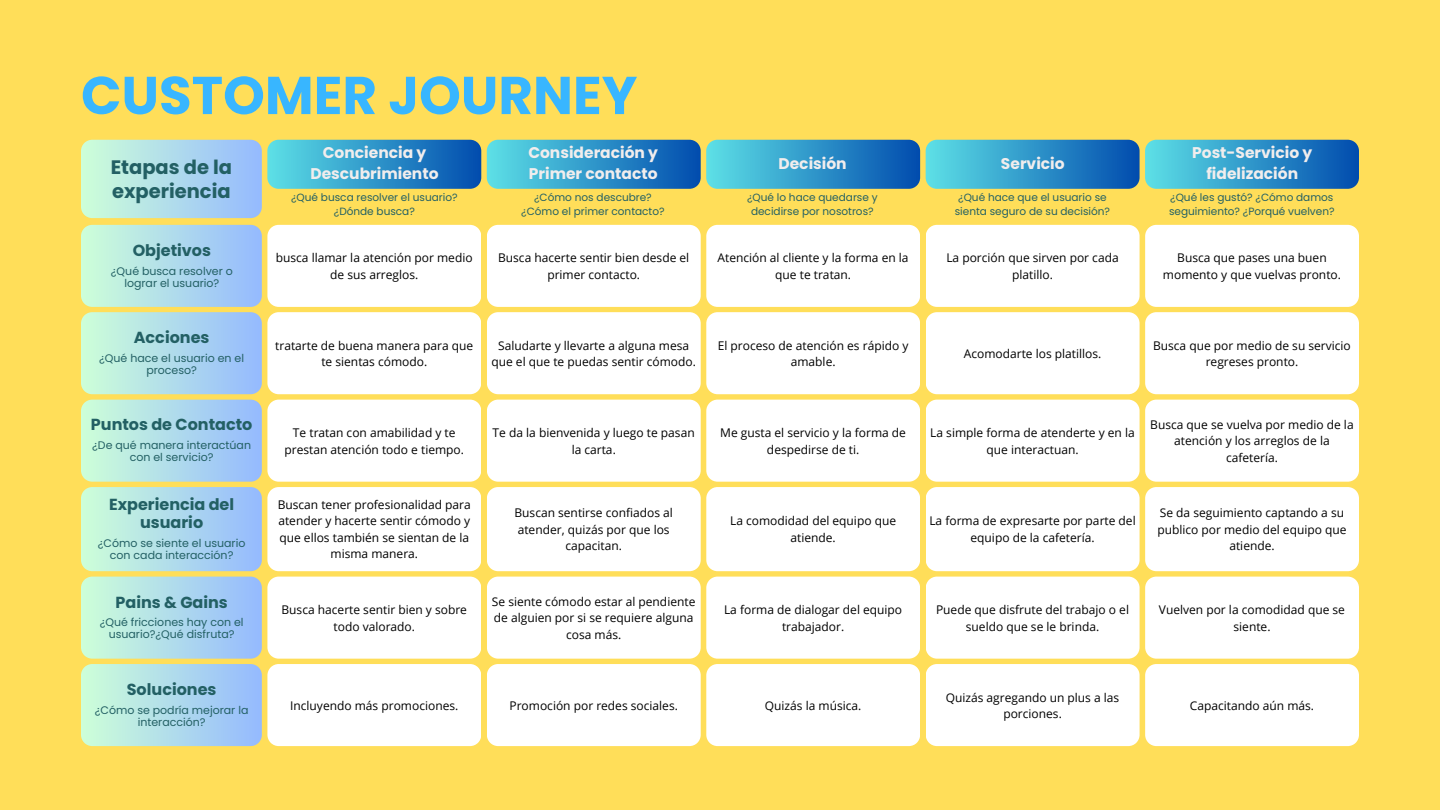
<style>
.page{position:relative;width:1440px;height:810px;background:#ffde59}
.page>*{position:absolute;margin:0;border:0;box-sizing:border-box;transform-origin:0 0}
.t1{font:700 53.2px "Poppins";color:#38b6ff}
.t2{font:700 19.5px/24px "Poppins";color:#236064}
.t3{font:700 16px/18px "Poppins";color:#236064;text-align:center}
.t4{font:700 15.5px/21px "Poppins";color:#f1eded;text-align:center}
.t5{font:12px/16.5px "Open Sans";color:#000;text-align:center}
.t6{font:11px/12px "Poppins";color:#236064;text-align:center}
.t7{font:10.5px/14.7px "Poppins";color:#236064;text-align:center}
</style>
<div class="page">
<svg style="left:81px;top:140px;width:400px;height:78px"></svg>
<svg style="left:81px;top:400px;width:400px;height:171px;background:#dceeee"></svg>
<svg style="left:81px;top:577px;width:400px;height:169px;background:#dbedee"></svg>
<div style="left:487px;top:400px;width:433px;height:171px;background:#fff"></div>
<div style="left:487px;top:577px;width:433px;height:169px;background:#fff"></div>
<div style="left:926px;top:400px;width:433px;height:171px;background:#fff"></div>
<div style="left:926px;top:577px;width:433px;height:169px;background:#fff"></div>
<svg style="left:487px;top:140px;width:433px;height:49px;background:#3497c6"></svg>
<svg style="left:926px;top:140px;width:433px;height:49px;background:#3497c6"></svg>
<svg style="left:81px;top:225px;width:400px;height:169px;background:#dbedee"></svg>
<div style="left:487px;top:225px;width:433px;height:169px;background:#fff"></div>
<div style="left:926px;top:225px;width:433px;height:169px;background:#fff"></div>
<h4 class="t1" style="left:81px;top:58px;width:558px">CUSTOMER JOURNEY</h4>
<h4 class="t4" style="left:311px;top:142px;width:130px">Conciencia y<br>Descubrimiento</h4>
<h4 class="t4" style="left:528px;top:142px;width:131px;text-align:left">Consideración y<br>Primer contacto</h4>
<h4 class="t4" style="left:1192px;top:142px;width:122px">Post-Servicio y fidelización</h4>
<h3 class="t4" style="left:779px;top:153px;width:70px">Decisión</h3>
<p class="t4" style="left:1001px;top:153px;width:65px">Servicio</p>
<h3 class="t2" style="left:111px;top:155px;width:123px">Etapas de la experiencia</h3>
<h4 class="t7" style="left:291px;top:190px;width:168px">¿Qué busca resolver el usuario? ¿Dónde busca?</h4>
<h4 class="t7" style="left:534px;top:190px;width:119px">¿Cómo nos descubre?</h4>
<h4 class="t7" style="left:1169px;top:190px;width:167px;text-align:left">¿Qué les gustó? ¿Cómo damos seguimiento? ¿Porqué vuelven?</h4>
<h4 class="t7" style="left:747px;top:190px;width:132px">¿Qué lo hace quedarse y decidirse por nosotros?</h4>
<h4 class="t7" style="left:955px;top:190px;width:157px">¿Qué hace que el usuario se sienta seguro de su decisión?</h4>
<h4 class="t7" style="left:521px;top:204px;width:145px">¿Cómo el primer contacto?</h4>
<h3 class="t3" style="left:133px;top:241px;width:80px">Objetivos</h3>
<p class="t6" style="left:111px;top:265px;width:123px">¿Qué busca resolver o lograr el usuario?</p>
<h4 class="t3" style="left:134px;top:329px;width:77px">Acciones</h4>
<h4 class="t6" style="left:99px;top:352px;width:146px">¿Qué hace el usuario en el proceso?</h4>
<h4 class="t3" style="left:91px;top:416px;width:163px">Puntos de Contacto</h4>
<h4 class="t6" style="left:92px;top:439px;width:160px">¿De qué manera interactúan con el servicio?</h4>
<h4 class="t3" style="left:109px;top:495px;width:127px">Experiencia del usuario</h4>
<h4 class="t6" style="left:98px;top:537px;width:149px">¿Cómo se siente el usuario con cada interacción?</h4>
<h3 class="t3" style="left:116px;top:593px;width:114px">Pains &amp; Gains</h3>
<h4 class="t6" style="left:100px;top:616px;width:145px">¿Qué fricciones hay con el usuario?¿Qué disfruta?</h4>
<p class="t3" style="left:127px;top:680px;width:91px">Soluciones</p>
<h4 class="t6" style="left:95px;top:704px;width:155px">¿Cómo se podría mejorar la interacción?</h4>
<h4 class="t5" style="left:276px;top:249px;width:198px">busca llamar la atención por medio de sus arreglos.</h4>
<h4 class="t5" style="left:498px;top:249px;width:193px">Busca hacerte sentir bien desde el primer contacto.</h4>
<h4 class="t5" style="left:718px;top:249px;width:193px">Atención al cliente y la forma en la que te tratan.</h4>
<h4 class="t5" style="left:946px;top:249px;width:174px">La porción que sirven por cada platillo.</h4>
<h4 class="t5" style="left:1163px;top:249px;width:180px">Busca que pases una buen momento y que vuelvas pronto.</h4>
<h1 class="t5" style="left:275px;top:337px;width:200px">tratarte de buena manera para que te sientas cómodo.</h1>
<h2 class="t5" style="left:491px;top:337px;width:206px">Saludarte y llevarte a alguna mesa que el que te puedas sentir cómodo.</h2>
<h3 class="t5" style="left:718px;top:337px;width:192px">El proceso de atención es rápido y amable.</h3>
<p class="t5" style="left:964px;top:345px;width:139px">Acomodarte los platillos.</p>
<h3 class="t5" style="left:1153px;top:337px;width:199px">Busca que por medio de su servicio regreses pronto.</h3>
<p class="t5" style="left:285px;top:424px;width:181px">Te tratan con amabilidad y te prestan atención todo e tiempo.</p>
<p class="t5" style="left:493px;top:424px;width:204px">Te da la bienvenida y luego te pasan la carta.</p>
<h3 class="t5" style="left:720px;top:424px;width:187px">Me gusta el servicio y la forma de despedirse de ti.</h3>
<h4 class="t5" style="left:930px;top:424px;width:206px">La simple forma de atenderte y en la que interactuan.</h4>
<h4 class="t5" style="left:1150px;top:416px;width:205px">Busca que se vuelva por medio de la atención y los arreglos de la cafetería.</h4>
<h4 class="t5" style="left:278px;top:496px;width:195px">Buscan tener profesionalidad para atender y hacerte sentir cómodo y que ellos también se sientan de la misma manera.</h4>
<h4 class="t5" style="left:515px;top:504px;width:160px">Buscan sentirse confiados al atender, quizás por que los capacitan.</h4>
<h4 class="t5" style="left:1157px;top:504px;width:191px">Se da seguimiento captando a su publico por medio del equipo que atiende.</h4>
<h3 class="t5" style="left:929px;top:512px;width:208px">La forma de expresarte por parte del equipo de la cafetería.</h3>
<h4 class="t5" style="left:730px;top:512px;width:168px">La comodidad del equipo que atiende.</h4>
<h3 class="t5" style="left:282px;top:601px;width:187px">Busca hacerte sentir bien y sobre todo valorado.</h3>
<h4 class="t5" style="left:290px;top:697px;width:170px">Incluyendo más promociones.</h4>
<h4 class="t5" style="left:492px;top:593px;width:205px">Se siente cómodo estar al pendiente de alguien por si se requiere alguna cosa más.</h4>
<h3 class="t5" style="left:510px;top:697px;width:170px">Promoción por redes sociales.</h3>
<h4 class="t5" style="left:724px;top:601px;width:180px">La forma de dialogar del equipo trabajador.</h4>
<h4 class="t5" style="left:765px;top:697px;width:98px">Quizás la música.</h4>
<h4 class="t5" style="left:936px;top:601px;width:195px">Puede que disfrute del trabajo o el sueldo que se le brinda.</h4>
<h4 class="t5" style="left:946px;top:689px;width:175px">Quizás agregando un plus a las porciones.</h4>
<h3 class="t5" style="left:1159px;top:601px;width:188px">Vuelven por la comodidad que se siente.</h3>
<h4 class="t5" style="left:1190px;top:697px;width:126px">Capacitando aún más.</h4>
</div>
